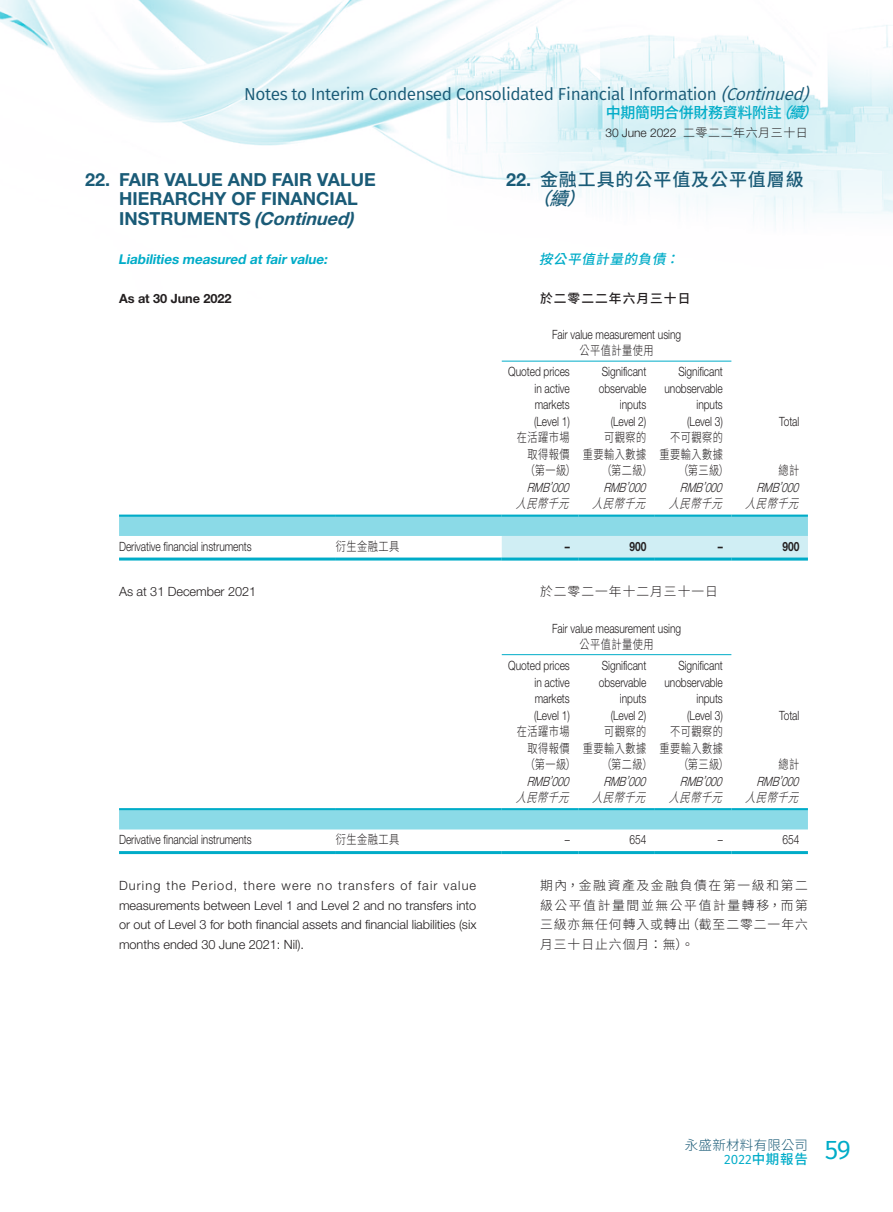
<style>
.page{position:relative;width:893px;height:1212px;background:#fff}
.page>*{position:absolute;margin:0;border:0;box-sizing:border-box;transform-origin:0 0}
.Heading_1{font:700 18px/19.5px "Helvetica Neue LT Std";color:#1a5b77}
.C_Heading_1{font:500 18px/19.5px "Source Han Sans TC";letter-spacing:.05em;color:#1a5b77}
.t1{font:17.25px "Fira Sans";letter-spacing:-.025em;color:#1a5b77}
.t2{font:500 15px "Source Han Sans TC";letter-spacing:-.025em;color:#00acc8}
.Heading_3{font:italic 700 13.5px "Helvetica Neue LT Std";color:#00acc8}
.t3{font:13.5px "Fira Sans";color:#00acc8}
.C_Heading_3{font:italic 500 13.5px "Source Han Sans TC";color:#00acc8}
.t4{font:300 13.5px "Source Han Sans TC";letter-spacing:.015em;color:#1a5b77}
.Body_Text{font:300 12.75px "Helvetica Neue LT Std";letter-spacing:-.005em;color:#231f20;scale:.8 1}
.Body_Text-2{font:300 12.75px/19.5px "Helvetica Neue LT Std";letter-spacing:-.005em;color:#231f20;text-align:justify}
.Body_Text-3{font:300 12.75px "Source Han Sans TC";letter-spacing:.045em;color:#231f20;scale:.8 1}
.C_Body_Text{font:300 12.75px/19.5px "Source Han Sans TC";letter-spacing:.08em;color:#231f20;text-align:justify}
.Body_Text-4{font:italic 300 12.75px "Helvetica Neue LT Std";color:#231f20;scale:.8 1}
.Body_Text-5{font:italic 300 12.75px "Source Han Sans TC";color:#231f20;scale:.8 1}
.Body_Text-6{font:700 12.75px "Helvetica Neue LT Std";letter-spacing:-.005em;color:#231f20}
.C_Body_Text-2{font:500 12.75px "Source Han Sans TC";letter-spacing:.08em;color:#231f20}
.Body_Text-7{font:700 12.75px "Helvetica Neue LT Std";letter-spacing:-.005em;color:#231f20;scale:.8 1}
.t5{font:300 12px "Helvetica Neue LT Std";letter-spacing:-.005em;color:#231f20}
.s1{font-style:italic}
.s2{font-family:"Source Han Sans TC"}
.s3{font-family:"Helvetica Neue LT Std";font-weight:700}
.s4{font-family:"Source Han Sans TC";font-weight:500}
</style>
<div class="page">
<img style="left:0;top:0;width:893px;height:226px">
<svg style="left:119px;top:517px;width:689px;height:40px"></svg>
<hr style="left:502px;top:361px;width:229px;height:1px;background:#00acc8">
<hr style="left:119px;top:515px;width:217px;height:2px;background:#00acc8">
<hr style="left:336px;top:515px;width:166px;height:2px;background:#00acc8">
<hr style="left:502px;top:515px;width:76px;height:2px;background:#00acc8">
<hr style="left:578px;top:515px;width:77px;height:2px;background:#00acc8">
<hr style="left:655px;top:515px;width:76px;height:2px;background:#00acc8">
<hr style="left:731px;top:515px;width:77px;height:2px;background:#00acc8">
<hr style="left:119px;top:557px;width:217px;height:3px;background:#00acc8">
<hr style="left:336px;top:557px;width:166px;height:3px;background:#00acc8">
<hr style="left:502px;top:557px;width:76px;height:3px;background:#00acc8">
<hr style="left:578px;top:557px;width:77px;height:3px;background:#00acc8">
<hr style="left:655px;top:557px;width:76px;height:3px;background:#00acc8">
<hr style="left:731px;top:557px;width:77px;height:3px;background:#00acc8">
<div style="left:119px;top:810px;width:689px;height:19px;background:#8bdae7"></div>
<hr style="left:502px;top:654px;width:229px;height:1px;background:#00acc8">
<hr style="left:119px;top:808px;width:217px;height:2px;background:#00acc8">
<hr style="left:336px;top:808px;width:166px;height:2px;background:#00acc8">
<hr style="left:502px;top:808px;width:76px;height:2px;background:#00acc8">
<hr style="left:578px;top:808px;width:77px;height:2px;background:#00acc8">
<hr style="left:655px;top:808px;width:76px;height:2px;background:#00acc8">
<hr style="left:731px;top:808px;width:77px;height:2px;background:#00acc8">
<hr style="left:119px;top:851px;width:217px;height:3px;background:#00acc8">
<hr style="left:336px;top:851px;width:166px;height:3px;background:#00acc8">
<hr style="left:502px;top:851px;width:76px;height:3px;background:#00acc8">
<hr style="left:578px;top:851px;width:77px;height:3px;background:#00acc8">
<hr style="left:655px;top:851px;width:76px;height:3px;background:#00acc8">
<hr style="left:731px;top:851px;width:77px;height:3px;background:#00acc8">
<h2 class="t1" style="left:244px;top:82px;width:572px">Notes to Interim Condensed Consolidated Financial Information <span class="s1">(Continued)</span></h2>
<p class="t2" style="left:606px;top:104px;width:224px">中期簡明合併財務資料附註<span class="s1">（續）</span></p>
<p class="t5" style="left:605px;top:126px;width:204px">30 June 2022 <span class="s2">二零二二年六月三十日</span></p>
<p class="Heading_1" style="left:119px;top:169px;width:258px;text-indent:-34px">22. FAIR VALUE AND FAIR VALUE<br>HIERARCHY OF FINANCIAL<br>I N S T R U M E N T S <span class="s1">(Continued)</span></p>
<p class="Heading_3" style="left:118px;top:251px;width:213px">Liabilities measured atfairvalue:</p>
<p class="Body_Text-6" style="left:119px;top:290px;width:114px">As at 30 June 2022</p>
<p class="Body_Text" style="left:552px;top:327px;width:163px">Fair value measurement using</p>
<p class="Body_Text-3" style="left:579px;top:344px;width:94px">公平值計量使用</p>
<p class="Body_Text" style="left:508px;top:364px;width:78px">Quoted prices</p>
<p class="Body_Text" style="left:534px;top:381px;width:46px">in active</p>
<p class="Body_Text" style="left:535px;top:397px;width:45px">markets</p>
<p class="Body_Text" style="left:534px;top:414px;width:46px">(Level 1)</p>
<p class="C_Heading_1" style="left:532px;top:170px;width:273px;text-indent:-26px"><span class="s3">22.</span> 金融工具的公平值及公平值層級<span class="s1">（續）</span></p>
<p class="C_Heading_3" style="left:539px;top:251px;width:148px">按公平值計量的負債：</p>
<p class="C_Body_Text-2" style="left:540px;top:291px;width:152px">於二零二二年六月三十日</p>
<p class="Body_Text" style="left:602px;top:364px;width:57px">Significant</p>
<p class="Body_Text" style="left:599px;top:381px;width:61px">observable</p>
<p class="Body_Text" style="left:620px;top:397px;width:34px">inputs</p>
<p class="Body_Text" style="left:611px;top:414px;width:46px">(Level 2)</p>
<p class="Body_Text" style="left:678px;top:364px;width:57px">Significant</p>
<p class="Body_Text" style="left:664px;top:381px;width:74px">unobservable</p>
<p class="Body_Text" style="left:696px;top:397px;width:34px">inputs</p>
<p class="Body_Text" style="left:687px;top:414px;width:46px">(Level 3)</p>
<p class="Body_Text" style="left:779px;top:414px;width:27px">Total</p>
<p class="Body_Text-3" style="left:517px;top:431px;width:68px">在活躍市場</p>
<p class="Body_Text-3" style="left:528px;top:447px;width:54px">取得報價</p>
<p class="Body_Text-3" style="left:525px;top:464px;width:65px">（第一級）</p>
<p class="Body_Text-3" style="left:604px;top:431px;width:54px">可觀察的</p>
<p class="Body_Text-3" style="left:583px;top:447px;width:81px">重要輸入數據</p>
<p class="Body_Text-3" style="left:601px;top:464px;width:65px">（第二級）</p>
<p class="Body_Text-3" style="left:670px;top:431px;width:68px">不可觀察的</p>
<p class="Body_Text-3" style="left:659px;top:447px;width:81px">重要輸入數據</p>
<p class="Body_Text-3" style="left:678px;top:464px;width:65px">（第三級）</p>
<p class="Body_Text-3" style="left:779px;top:464px;width:28px">總計</p>
<p class="Body_Text-4" style="left:527px;top:480px;width:59px">RMB’000</p>
<p class="Body_Text-4" style="left:603px;top:480px;width:59px">RMB’000</p>
<p class="Body_Text-4" style="left:680px;top:480px;width:59px">RMB’000</p>
<p class="Body_Text-4" style="left:756px;top:480px;width:59px">RMB’000</p>
<p class="Body_Text-5" style="left:516px;top:497px;width:80px">人民幣千元</p>
<p class="Body_Text-5" style="left:592px;top:497px;width:80px">人民幣千元</p>
<p class="Body_Text-5" style="left:669px;top:497px;width:80px">人民幣千元</p>
<p class="Body_Text-5" style="left:745px;top:497px;width:80px">人民幣千元</p>
<p class="Body_Text" style="left:119px;top:539px;width:167px">Derivative financial instruments</p>
<p class="Body_Text-3" style="left:336px;top:539px;width:81px">衍生金融工具</p>
<p class="Body_Text-7" style="left:565px;top:538px;width:8px">–</p>
<p class="Body_Text-7" style="left:629px;top:538px;width:23px">900</p>
<p class="Body_Text-7" style="left:718px;top:538px;width:8px">–</p>
<p class="Body_Text-7" style="left:782px;top:538px;width:23px">900</p>
<p class="Body_Text-2" style="left:119px;top:582px;width:139px">As at 31 December 2021</p>
<p class="Body_Text" style="left:552px;top:620px;width:163px">Fair value measurement using</p>
<p class="Body_Text-3" style="left:579px;top:637px;width:94px">公平值計量使用</p>
<p class="Body_Text" style="left:508px;top:658px;width:78px">Quoted prices</p>
<p class="Body_Text" style="left:534px;top:674px;width:46px">in active</p>
<p class="Body_Text" style="left:535px;top:691px;width:45px">markets</p>
<p class="Body_Text" style="left:534px;top:707px;width:46px">(Level 1)</p>
<p class="C_Body_Text" style="left:540px;top:582px;width:179px">於二零二一年十二月三十一日</p>
<p class="Body_Text" style="left:602px;top:658px;width:57px">Significant</p>
<p class="Body_Text" style="left:599px;top:674px;width:61px">observable</p>
<p class="Body_Text" style="left:620px;top:691px;width:34px">inputs</p>
<p class="Body_Text" style="left:611px;top:707px;width:46px">(Level 2)</p>
<p class="Body_Text" style="left:678px;top:658px;width:57px">Significant</p>
<p class="Body_Text" style="left:664px;top:674px;width:74px">unobservable</p>
<p class="Body_Text" style="left:696px;top:691px;width:34px">inputs</p>
<p class="Body_Text" style="left:687px;top:707px;width:46px">(Level 3)</p>
<p class="Body_Text" style="left:779px;top:707px;width:27px">Total</p>
<p class="Body_Text-3" style="left:517px;top:724px;width:68px">在活躍市場</p>
<p class="Body_Text-3" style="left:528px;top:741px;width:54px">取得報價</p>
<p class="Body_Text-3" style="left:525px;top:757px;width:65px">（第一級）</p>
<p class="Body_Text-3" style="left:604px;top:724px;width:54px">可觀察的</p>
<p class="Body_Text-3" style="left:583px;top:741px;width:81px">重要輸入數據</p>
<p class="Body_Text-3" style="left:601px;top:757px;width:65px">（第二級）</p>
<p class="Body_Text-3" style="left:670px;top:724px;width:68px">不可觀察的</p>
<p class="Body_Text-3" style="left:659px;top:741px;width:81px">重要輸入數據</p>
<p class="Body_Text-3" style="left:678px;top:757px;width:65px">（第三級）</p>
<p class="Body_Text-3" style="left:779px;top:757px;width:28px">總計</p>
<p class="Body_Text-4" style="left:527px;top:773px;width:59px">RMB’000</p>
<p class="Body_Text-4" style="left:603px;top:773px;width:59px">RMB’000</p>
<p class="Body_Text-4" style="left:680px;top:773px;width:59px">RMB’000</p>
<p class="Body_Text-4" style="left:756px;top:773px;width:59px">RMB’000</p>
<p class="Body_Text-5" style="left:516px;top:790px;width:80px">人民幣千元</p>
<p class="Body_Text-5" style="left:592px;top:790px;width:80px">人民幣千元</p>
<p class="Body_Text-5" style="left:669px;top:790px;width:80px">人民幣千元</p>
<p class="Body_Text-5" style="left:745px;top:790px;width:80px">人民幣千元</p>
<p class="Body_Text" style="left:119px;top:832px;width:167px">Derivative financial instruments</p>
<p class="Body_Text-3" style="left:336px;top:832px;width:81px">衍生金融工具</p>
<p class="Body_Text" style="left:565px;top:832px;width:8px">–</p>
<p class="Body_Text" style="left:629px;top:832px;width:23px">654</p>
<p class="Body_Text" style="left:718px;top:832px;width:8px">–</p>
<p class="Body_Text" style="left:782px;top:832px;width:23px">654</p>
<p class="Body_Text-2" style="left:119px;top:875px;width:359px">During the Period, there were no transfers of fair value measurements between Level 1 and Level 2 and no transfers into or out of Level 3 for both financial assets and financial liabilities (six months ended 30 June 2021: Nil).</p>
<p class="C_Body_Text" style="left:540px;top:876px;width:269px">期內，金融資產及金融負債在第一級和第二級公平值計量間並無公平值計量轉移，而第三級亦無任何轉入或轉出（截至二零二一年六月三十日止六個月：無）。</p>
<p class="t4" style="left:685px;top:1138px;width:125px">永盛新材料有限公司</p>
<p class="t3" style="left:724px;top:1149px;width:128px">2022<span class="s4">中期報告</span> <sup>59</sup></p>
</div>
